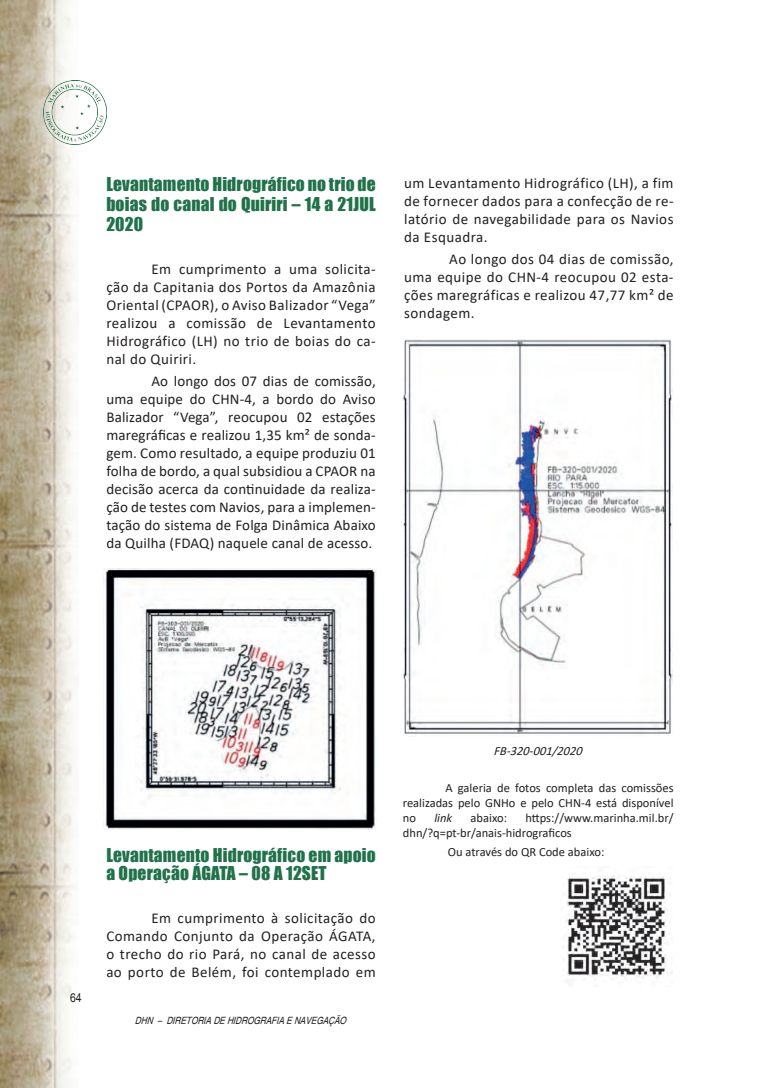
<style>
.page{position:relative;width:780px;height:1088px;background:#fff}
.page>*{position:absolute;margin:0;border:0;box-sizing:border-box;transform-origin:0 0}
.t1{font:17.5px/20px "Impact";letter-spacing:.01em;color:#20724a;text-align:justify}
.t2{font:15px/18px "Calibri";letter-spacing:.03em;color:#231f20;text-align:justify}
.t3{font:12.5px/15px "Calibri";color:#231f20;text-align:justify}
.t4{font:italic 12.5px "Calibri";color:#231f20}
.t5{font:italic 12.5px "Calibri";color:#231f20}
.t6{font:condensed 12.5px "Helvetica";color:#231f20}
.t7{font:italic condensed 10px "Helvetica";color:#231f20}
</style>
<div class="page">
<img style="left:0;top:0;width:79px;height:1088px">
<img style="left:43px;top:80px;width:63px;height:64px">
<img style="left:103px;top:569px;width:274px;height:260px">
<img style="left:403px;top:340px;width:269px;height:395px">
<img style="left:563px;top:875px;width:109px;height:105px">
<p class="t1" style="left:106px;top:174px;width:271px">Levantamento Hidrográfico no trio de boias do canal do Quiriri – 14 a 21JUL 2020</p>
<p class="t2" style="left:106px;top:260px;width:271px;text-indent:45px">Em cumprimento a uma solicita&shy;ção da Capitania dos Portos da Amazônia Oriental (CPAOR), o Aviso Balizador “Vega” realizou a comissão de Levantamento Hidrográfico (LH) no trio de boias do ca&shy;nal do Quiriri.</p>
<p class="t2" style="left:106px;top:371px;width:271px;text-indent:45px">Ao longo dos 07 dias de comissão, uma equipe do CHN-4, a bordo do Aviso Balizador “Vega”, reocupou 02 estações maregráficas e realizou 1,35 km² de sonda&shy;gem. Como resultado, a equipe produziu 01 folha de bordo, a qual subsidiou a CPAOR na decisão acerca da continuidade da realiza&shy;ção de testes com Navios, para a implemen&shy;tação do sistema de Folga Dinâmica Abaixo da Quilha (FDAQ) naquele canal de acesso.</p>
<p class="t2" style="left:404px;top:174px;width:271px">um Levantamento Hidrográfico (LH), a fim de fornecer dados para a confecção de re&shy;latório de navegabilidade para os Navios da Esquadra.</p>
<p class="t2" style="left:404px;top:250px;width:271px;text-indent:45px">Ao longo dos 04 dias de comissão, uma equipe do CHN-4 reocupou 02 esta&shy;ções maregráficas e realizou 47,77 km² de sondagem.</p>
<p class="t6" style="left:70px;top:990px;width:13px">64</p>
<p class="t1" style="left:106px;top:846px;width:271px;line-height:18px">Levantamento Hidrográfico em apoio a Operação ÁGATA – 08 A 12SET</p>
<p class="t2" style="left:106px;top:909px;width:271px;text-indent:45px">Em cumprimento à solicitação do Comando Conjunto da Operação ÁGATA, o trecho do rio Pará, no canal de acesso ao porto de Belém, foi contemplado em</p>
<p class="t7" style="left:135px;top:1014px;width:216px">DHN – DIRETORIADEHIDROGRAFIAENAVEGAÇÃO</p>
<p class="t4" style="left:493px;top:742px;width:94px">FB-320-001/2020</p>
<p class="t3" style="left:403px;top:780px;width:272px;text-indent:43px">A galeria de fotos completa das comissões realizadas pelo GNHo e pelo CHN-4 está disponível no</p>
<p class="t3" style="left:403px;top:810px;width:272px;text-indent:122px">https://www.marinha.mil.br/ dhn/?q=pt-br/anais-hidrograficos</p>
<p class="t3" style="left:448px;top:843px;width:158px">Ou através do QR Code abaixo:</p>
<p class="t5" style="left:434px;top:809px;width:19px">link</p>
<p class="t3" style="left:470px;top:810px;width:38px">abaixo:</p>
</div>
